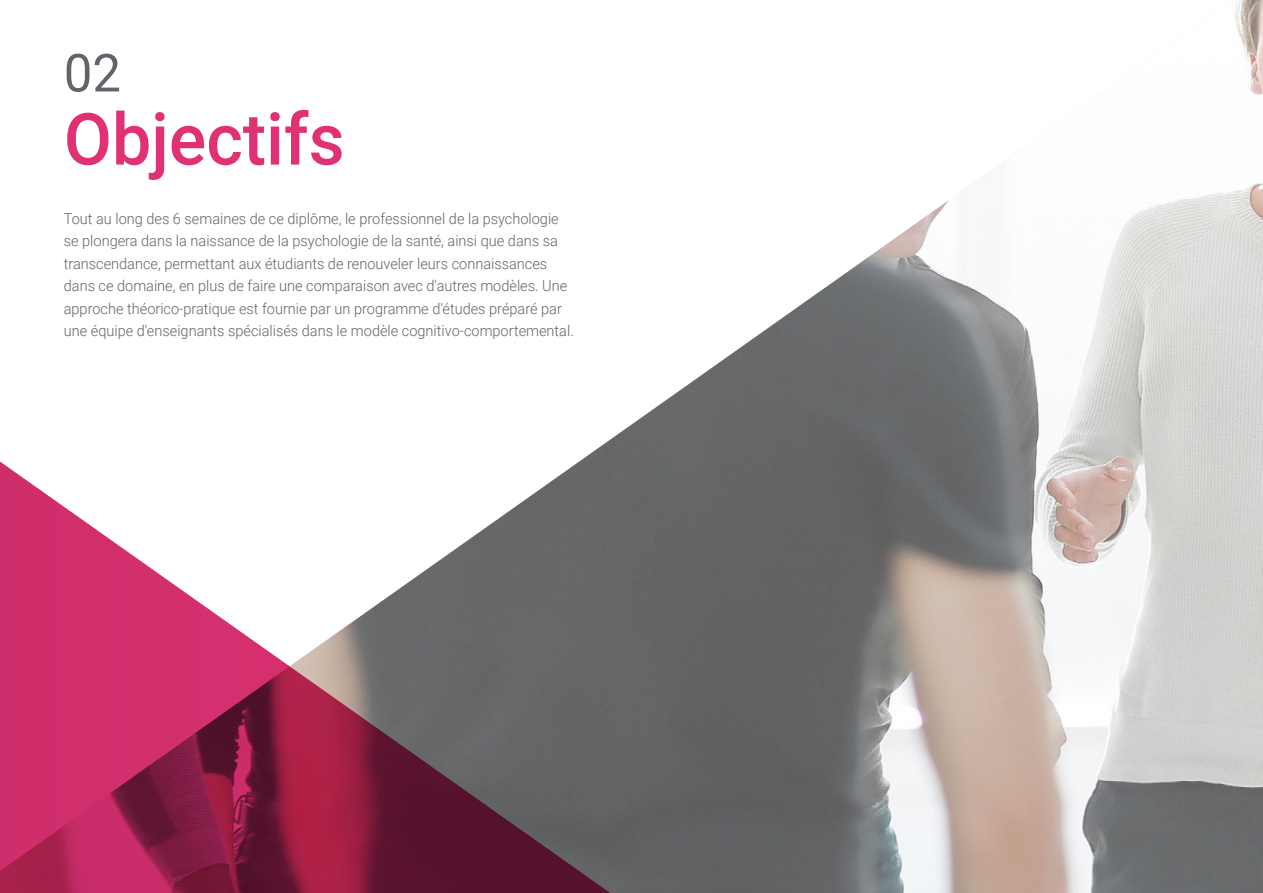
<style>
.page{position:relative;width:1263px;height:893px;background:#fff}
.page>*{position:absolute;margin:0;border:0;box-sizing:border-box;transform-origin:0 0}
.t1{font:500 72px "Roboto";color:#df3174}
.t2{font:52.5px "Roboto";color:#61646a}
.t3{font:300 15px/22.5px "Roboto";color:#61646a}
</style>
<div class="page">
<img style="left:601px;top:0;width:662px;height:893px">
<svg style="left:0;top:446px;width:640px;height:447px"></svg>
<h2 class="t2" style="left:64px;top:36px;width:59px">02</h2>
<h1 class="t1" style="left:64px;top:89px;width:282px">Objectifs</h1>
<p class="t3" style="left:64px;top:207px;width:512px">Tout au long des 6 semaines de ce diplôme, le professionnel de la psychologie se plongera dans la naissance de la psychologie de la santé, ainsi que dans sa transcendance, permettant aux étudiants de renouveler leurs connaissances dans ce domaine, en plus de faire une comparaison avec d'autres modèles. Une approche théorico-pratique est fournie par un programme d'études préparé par une équipe d'enseignants spécialisés dans le modèle cognitivo-comportemental.</p>
</div>
